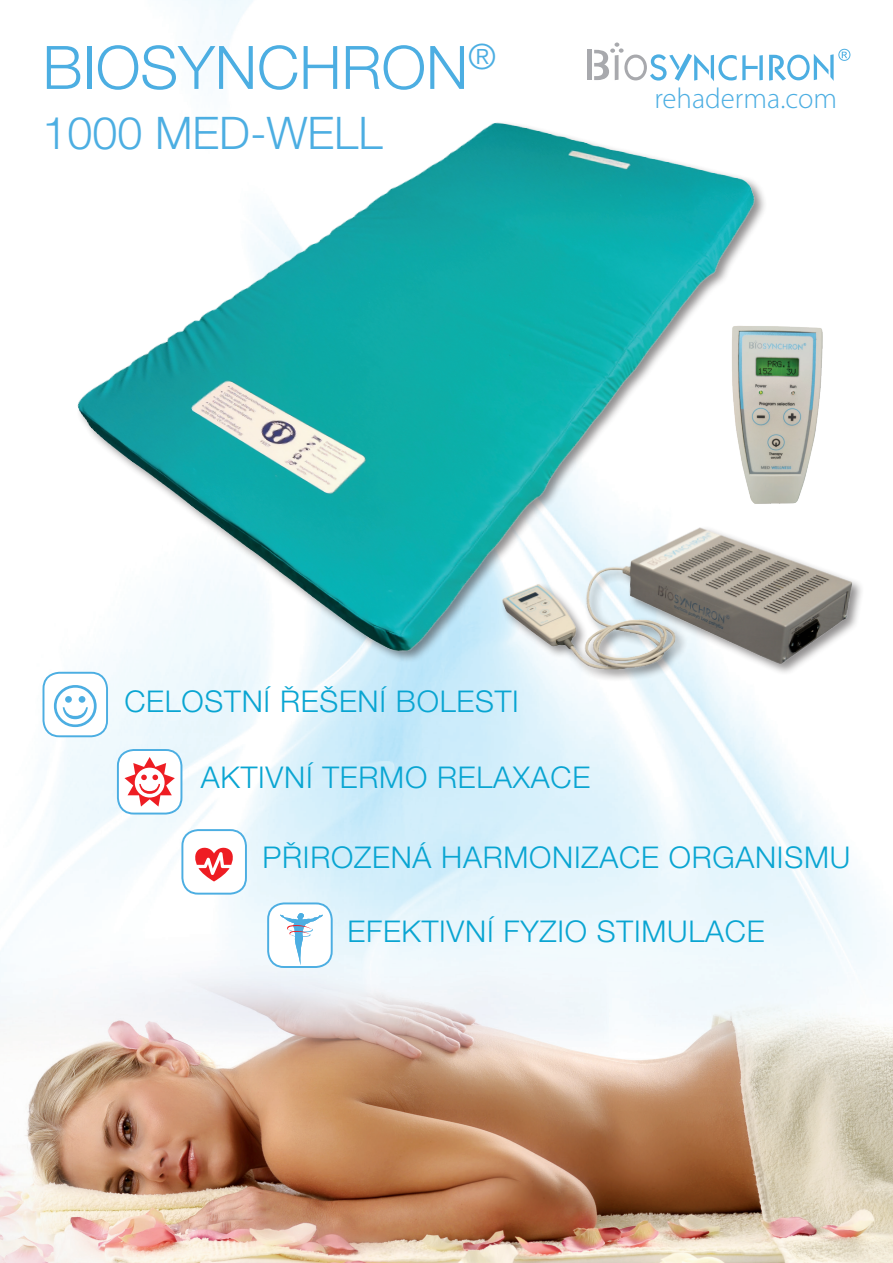
<style>
.page{position:relative;width:893px;height:1263px;background:#fff}
.page>*{position:absolute;margin:0;border:0;box-sizing:border-box;transform-origin:0 0}
.t1{font:300 60px "Helvetica Neue CE";color:#4caee2}
.t2{font:300 45px "Helvetica Neue CE";color:#4caee2}
.t3{font:300 30px "Helvetica Neue CE";letter-spacing:.025em;color:#09a5d2}
.t4{font:300 28.8px "Myriad Pro";color:#4caee2}
</style>
<div class="page">
<img style="left:0;top:0;width:893px;height:1263px">
<img style="left:0;top:1px;width:789px;height:790px">
<img style="left:459px;top:482px;width:433px;height:257px">
<div style="left:182px;top:830px;width:64px;height:64px;background:#fff;border-radius:16px"></div>
<div style="left:181px;top:829px;width:66px;height:66px;border:2px solid #4caee2;border-radius:16px"></div>
<svg style="left:195px;top:847px;width:38px;height:34px"></svg>
<div style="left:587px;top:50px;width:5px;height:30px;background:#a8a9ad"></div>
<svg style="left:594px;top:43px;width:169px;height:38px"></svg>
<svg style="left:769px;top:49px;width:81px;height:32px"></svg>
<img style="left:707px;top:320px;width:135px;height:192px">
<div style="left:268px;top:903px;width:64px;height:64px;background:#fff;border-radius:16px"></div>
<div style="left:267px;top:902px;width:66px;height:66px;border:2px solid #4caee2;border-radius:16px"></div>
<svg style="left:280px;top:913px;width:43px;height:52px"></svg>
<div style="left:43px;top:673px;width:64px;height:63px;background:#fff;border-radius:16px"></div>
<div style="left:43px;top:672px;width:65px;height:65px;border:2px solid #4caee2;border-radius:16px"></div>
<svg style="left:54px;top:685px;width:43px;height:42px"></svg>
<div style="left:118px;top:750px;width:63px;height:63px;background:#fff;border-radius:16px"></div>
<div style="left:117px;top:749px;width:65px;height:65px;border:2px solid #4caee2;border-radius:16px"></div>
<svg style="left:124px;top:757px;width:51px;height:49px"></svg>
<h1 class="t1" style="left:43px;top:34px;width:455px">BIOSYNCHRON<sup>®</sup></h1>
<h2 class="t2" style="left:43px;top:108px;width:342px">1000 MED-WELL</h2>
<p class="t4" style="left:654px;top:83px;width:184px">rehaderma.com</p>
<p class="t3" style="left:124px;top:685px;width:396px">CELOSTNÍ ŘEŠENÍ BOLESTI</p>
<p class="t3" style="left:201px;top:761px;width:391px">AKTIVNÍ TERMO RELAXACE</p>
<p class="t3" style="left:263px;top:841px;width:589px">PŘIROZENÁ HARMONIZACE ORGANISMU</p>
<p class="t3" style="left:348px;top:914px;width:418px">EFEKTIVNÍ FYZIO STIMULACE</p>
</div>
